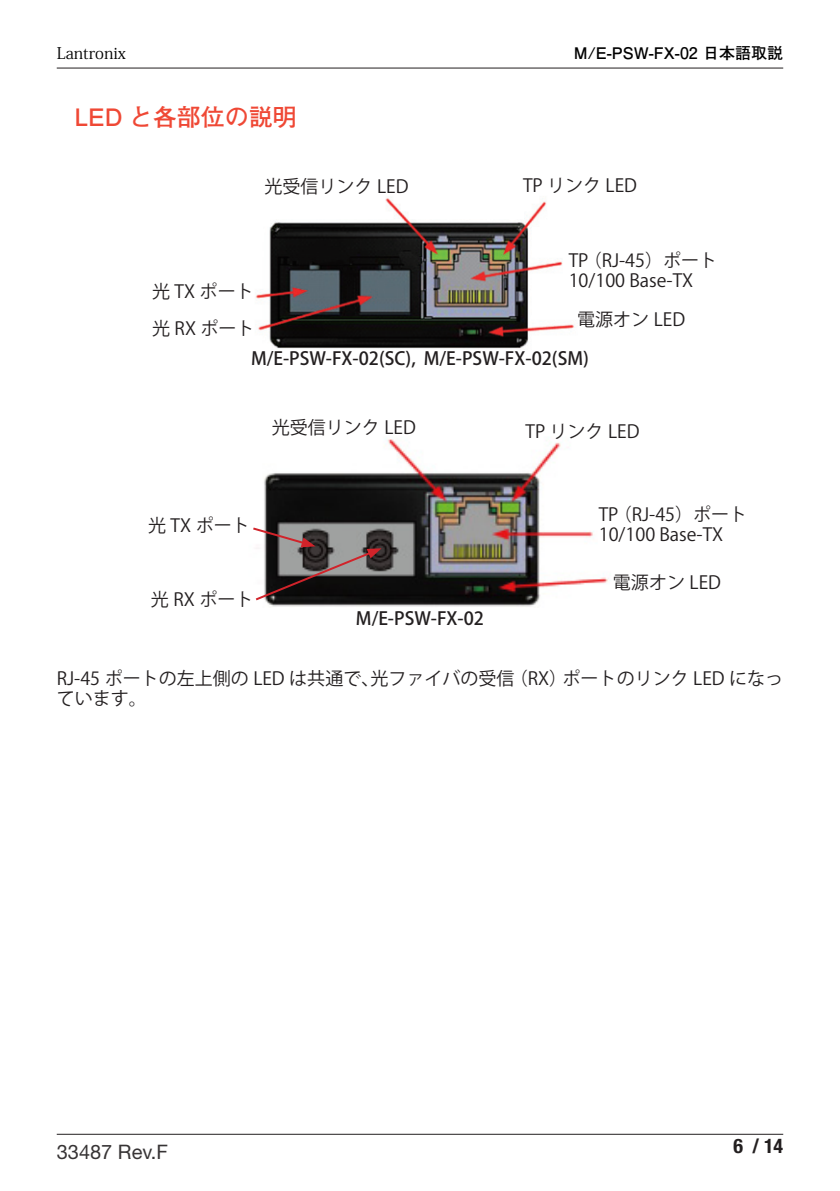
<style>
.page{position:relative;width:840px;height:1191px;background:#fff}
.page>*{position:absolute;margin:0;border:0;box-sizing:border-box;transform-origin:0 0}
.t1{font:700 24px "Futo Go B101 Pro";color:#ef4835}
.t2{font:20px "Helvetica Neue LT Std";color:#373435}
.t3{font:700 condensed 20px "Helvetica Neue LT Std";color:#231f20}
.t4{font:18px/20px "Koz Go Pro";color:#231f20}
.図_Figures{font:500 18px "Koz Go Pro";color:#231f20}
.t5{font:700 16px "Futo Go B101 Pro";color:#000}
.t6{font:16px "Koz Min Pro";color:#000}
</style>
<div class="page">
<hr style="left:57px;top:1133px;width:725px;height:1px;background:#231f20">
<hr style="left:57px;top:68px;width:725px;height:1px;background:#231f20">
<img style="left:255px;top:197px;width:320px;height:152px">
<img style="left:264px;top:438px;width:344px;height:169px">
<svg style="left:253px;top:526px;width:128px;height:76px;background:#645b5b"></svg>
<p class="t6" style="left:57px;top:42px;width:70px">Lantronix</p>
<p class="t5" style="left:573px;top:41px;width:211px">M/E-PSW-FX-02 日本語取説</p>
<p class="t1" style="left:75px;top:98px;width:223px">LED と各部位の説明</p>
<p class="t4" style="left:264px;top:177px;width:145px">光受信リンク LED</p>
<p class="t4" style="left:522px;top:175px;width:115px">TP リンク LED</p>
<p class="t4" style="left:152px;top:282px;width:103px">光 TX ポート</p>
<p class="t4" style="left:152px;top:318px;width:104px">光 RX ポート</p>
<p class="t4" style="left:568px;top:250px;width:150px">TP（RJ-45）ポート</p>
<p class="t4" style="left:568px;top:270px;width:126px">10/100 Base-TX</p>
<p class="t4" style="left:577px;top:309px;width:109px">電源オン LED</p>
<p class="図_Figures" style="left:251px;top:347px;width:339px">M/E-PSW-FX-02(SC), M/E-PSW-FX-02(SM)</p>
<p class="t4" style="left:272px;top:418px;width:145px">光受信リンク LED</p>
<p class="t4" style="left:525px;top:422px;width:115px">TP リンク LED</p>
<p class="t4" style="left:148px;top:516px;width:103px">光 TX ポート</p>
<p class="t4" style="left:151px;top:589px;width:104px">光 RX ポート</p>
<p class="図_Figures" style="left:356px;top:607px;width:129px">M/E-PSW-FX-02</p>
<p class="t4" style="left:598px;top:504px;width:150px">TP（RJ-45）ポート</p>
<p class="t4" style="left:598px;top:524px;width:126px">10/100 Base-TX</p>
<p class="t4" style="left:612px;top:572px;width:109px">電源オン LED</p>
<p class="t4" style="left:57px;top:669px;width:727px">RJ-45 ポートの左上側の LED は共通で、光ファイバの受信（RX）ポートのリンク LED になっています。</p>
<p class="t2" style="left:57px;top:1139px;width:113px">33487 Rev.F</p>
<p class="t3" style="left:733px;top:1134px;width:51px">6 / 14</p>
</div>
